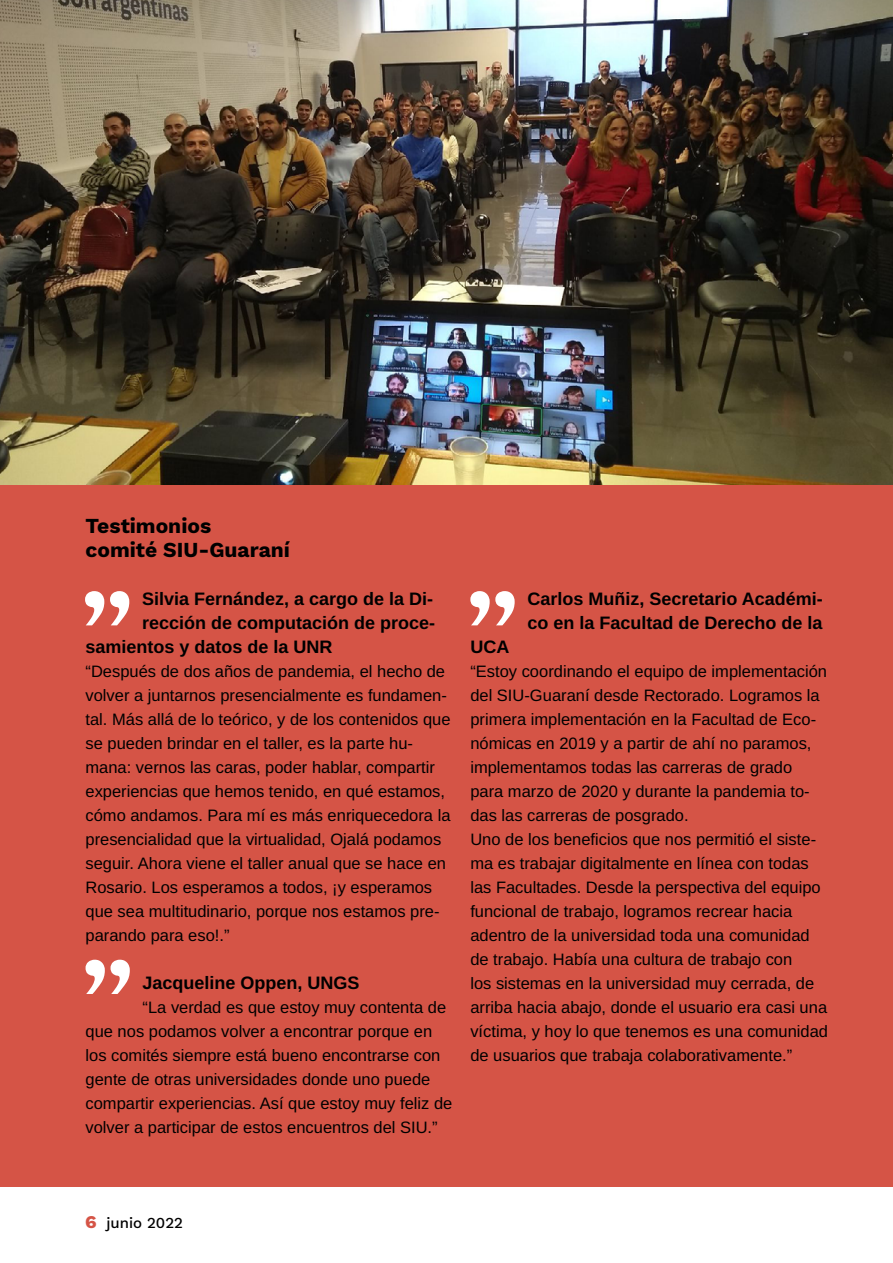
<style>
.page{position:relative;width:893px;height:1263px;background:#fff}
.page>*{position:absolute;margin:0;border:0;box-sizing:border-box;transform-origin:0 0}
.t1{font:700 21px/24px "Work Sans";color:#000}
.t2{font:700 18px/24px "Arimo";color:#000}
.t3{font:16.5px/24px "Arimo";color:#000}
.t4{font:500 15px "Work Sans";color:#000}
.s1{font-weight:700;font-size:21px;color:#d55446}
</style>
<div class="page">
<img style="left:0;top:0;width:893px;height:485px">
<div style="left:0;top:485px;width:893px;height:702px;background:#d55446"></div>
<svg style="left:85px;top:591px;width:44px;height:34px"></svg>
<svg style="left:470px;top:591px;width:45px;height:34px"></svg>
<svg style="left:86px;top:960px;width:44px;height:34px"></svg>
<p class="t1" style="left:86px;top:513px;width:206px">Testimonios<br>comité SIU-Guaraní</p>
<p class="t2" style="left:142px;top:587px;width:293px">Silvia Fernández, a cargo de la Di-</p>
<p class="t2" style="left:142px;top:611px;width:295px">rección de computación de proce-</p>
<p class="t2" style="left:86px;top:635px;width:249px">samientos y datos de la UNR</p>
<p class="t3" style="left:86px;top:659px;width:367px">“Después de dos años de pandemia, el hecho de volver a juntarnos presencialmente es fundamen&shy;tal. Más allá de lo teórico, y de los contenidos que se pueden brindar en el taller, es la parte hu&shy;mana: vernos las caras, poder hablar, compartir experiencias que hemos tenido, en qué estamos, cómo andamos. Para mí es más enriquecedora la presencialidad que la virtualidad, Ojalá podamos seguir. Ahora viene el taller anual que se hace en Rosario. Los esperamos a todos, ¡y esperamos que sea multitudinario, porque nos estamos pre&shy;parando para eso!.”</p>
<p class="t2" style="left:143px;top:971px;width:219px">Jacqueline Oppen, UNGS</p>
<p class="t3" style="left:86px;top:995px;width:368px;text-indent:57px">“La verdad es que estoy muy contenta de que nos podamos volver a encontrar porque en los comités siempre está bueno encontrarse con gente de otras universidades donde uno puede compartir experiencias. Así que estoy muy feliz de volver a participar de estos encuentros del SIU.”</p>
<p class="t2" style="left:527px;top:587px;width:297px">Carlos Muñiz, Secretario Académi&shy;co en la Facultad de Derecho de la</p>
<p class="t2" style="left:470px;top:635px;width:40px">UCA</p>
<p class="t3" style="left:470px;top:659px;width:359px">“Estoy coordinando el equipo de implementación del SIU-Guaraní desde Rectorado. Logramos la primera implementación en la Facultad de Eco&shy;nómicas en 2019 y a partir de ahí no paramos, implementamos todas las carreras de grado para marzo de 2020 y durante la pandemia to&shy;das las carreras de posgrado.<br>Uno de los beneficios que nos permitió el siste&shy;ma es trabajar digitalmente en línea con todas las Facultades. Desde la perspectiva del equipo funcional de trabajo, logramos recrear hacia adentro de la universidad toda una comunidad de trabajo. Había una cultura de trabajo con<br>los sistemas en la universidad muy cerrada, de arriba hacia abajo, donde el usuario era casi una víctima, y hoy lo que tenemos es una comunidad de usuarios que trabaja colaborativamente.”</p>
<p class="t4" style="left:85px;top:1212px;width:99px"><span class="s1">6</span> junio 2022</p>
</div>
